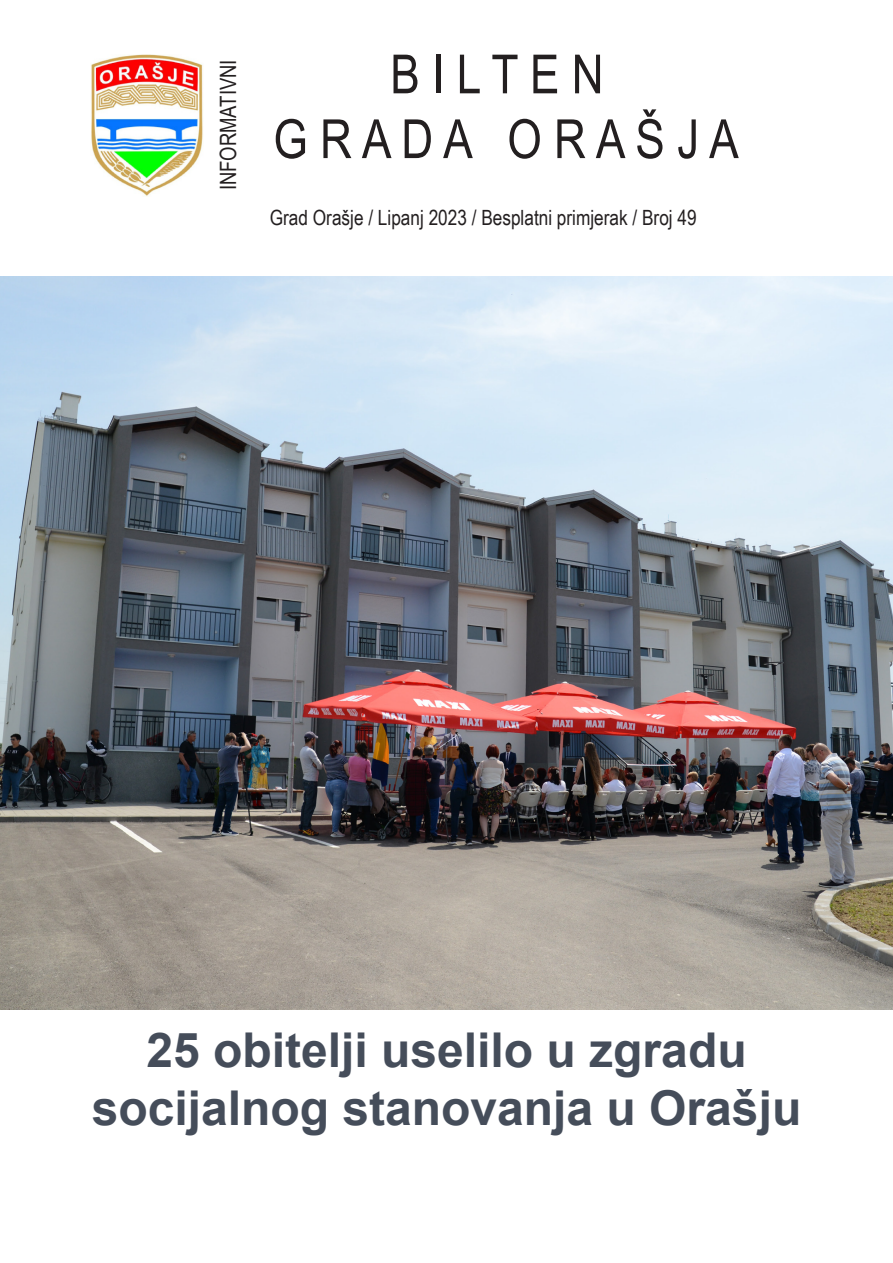
<style>
.page{position:relative;width:893px;height:1263px;background:#fff}
.page>*{position:absolute;margin:0;border:0;box-sizing:border-box;transform-origin:0 0}
.Zaglavlje{font:54px "Arial Narrow";color:#231f20}
.Naslov{font:700 48px "Arial";color:#454d5a}
.Zaglavlje-2{font:22.5px "Arial Narrow";color:#231f20}
.Zaglavlje-3{font:21px "Arial Narrow";color:#231f20}
</style>
<div class="page">
<img style="left:91px;top:54px;width:112px;height:142px">
<img style="left:0;top:276px;width:893px;height:734px">
<p class="Zaglavlje-2" style="left:212px;top:190px;width:132px;rotate:-90deg">INFORMATIVNI</p>
<p class="Zaglavlje" style="left:390px;top:35px;width:215px">B I L T E N</p>
<p class="Zaglavlje" style="left:273px;top:99px;width:467px">G R A D A O R A Š J A</p>
<p class="Zaglavlje-3" style="left:270px;top:202px;width:428px">Grad Orašje / Lipanj 2023 / Besplatni primjerak / Broj 49</p>
<p class="Naslov" style="left:146px;top:1016px;width:602px">25 obitelji uselilo u zgradu</p>
<p class="Naslov" style="left:92px;top:1074px;width:711px">socijalnog stanovanja u Orašju</p>
</div>
